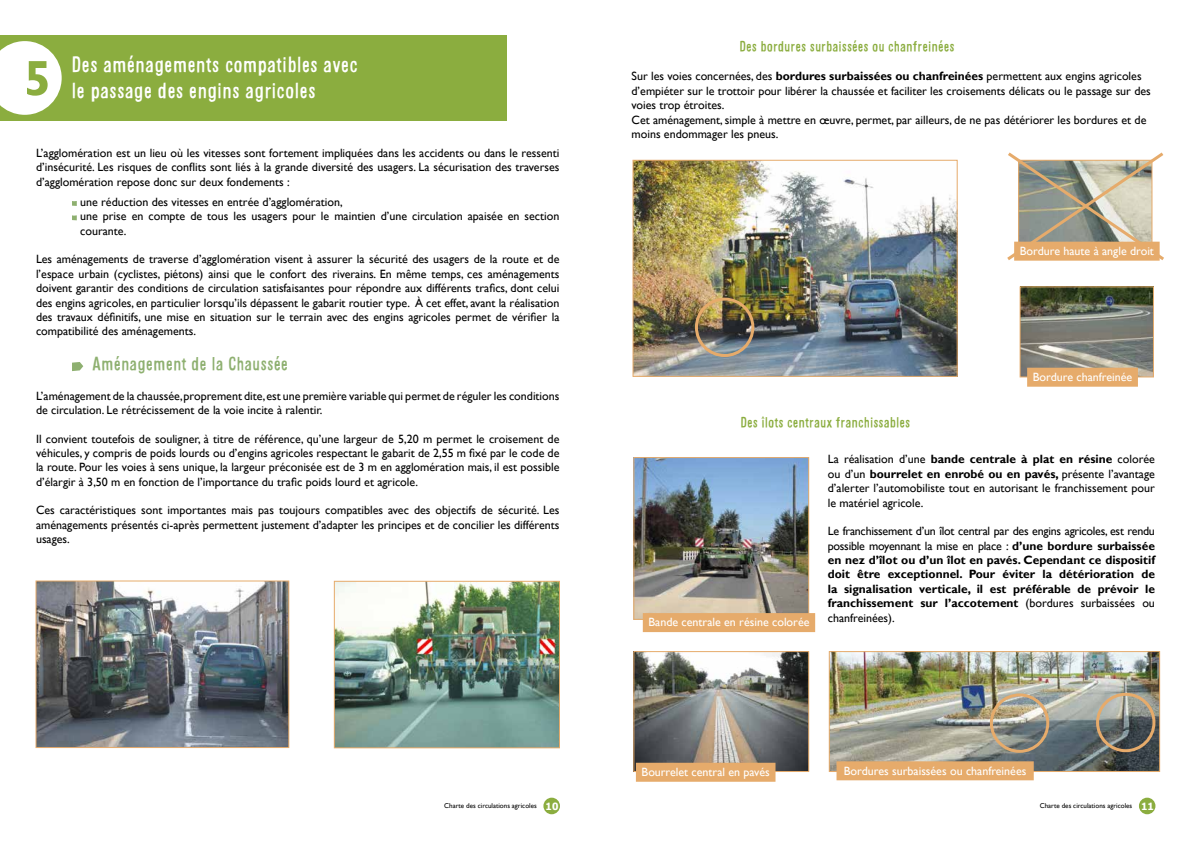
<style>
.page{position:relative;width:1191px;height:842px;background:#fff}
.page>*{position:absolute;margin:0;border:0;box-sizing:border-box;transform-origin:0 0}
.t1{font:700 50px "Gill Sans";color:#8bad3f}
.t2{font:21px "Alsina Ultrajada";color:#fff}
.t3{font:18px "Alsina Ultrajada";color:#8eb070}
.t4{font:14px "Alsina Ultrajada";color:#8bad3f}
.t5{font:12px/14.4px "Gill Sans";color:#000;text-align:justify}
.t6{font:700 12px/14.4px "Gill Sans";color:#000;text-align:justify}
.t7{font:12px "Gill Sans";color:#fff}
.t8{font:7px "Gill Sans";color:#000}
.s1{font-weight:700}
.s2{font-weight:400}
.s3{font-family:"Tahoma";font-weight:700;font-size:10px;color:#fff}
</style>
<div class="page">
<div style="left:0;top:35px;width:506px;height:85px;background:#8bad3f"></div>
<div style="left:543px;top:798px;width:17px;height:16px;background:#8bad3f;border-radius:50%"></div>
<div style="left:1139px;top:798px;width:16px;height:16px;background:#8bad3f;border-radius:50%"></div>
<svg style="left:0;top:41px;width:62px;height:74px"></svg>
<svg style="left:72px;top:201px;width:5px;height:5px"></svg>
<svg style="left:72px;top:215px;width:5px;height:5px"></svg>
<svg style="left:72px;top:362px;width:11px;height:9px"></svg>
<img style="left:634px;top:162px;width:321px;height:213px">
<div style="left:632px;top:160px;width:325px;height:217px;border:1px solid #e6ab6b"></div>
<img style="left:1021px;top:288px;width:131px;height:87px">
<div style="left:1019px;top:286px;width:135px;height:91px;border:1px solid #e6ab6b"></div>
<div style="left:1027px;top:368px;width:111px;height:19px;background:#e6ab6b"></div>
<img style="left:830px;top:653px;width:328px;height:117px">
<div style="left:828px;top:651px;width:332px;height:121px;border:1px solid #e6ab6b"></div>
<div style="left:842px;top:766px;width:186px;height:17px;background:linear-gradient(to right,#f6e2cd,#f6e2cd)"></div>
<div style="left:836px;top:761px;width:197px;height:19px;background:#e6ab6b"></div>
<img style="left:38px;top:582px;width:249px;height:164px">
<div style="left:36px;top:580px;width:253px;height:168px;border:1px solid #e6ab6b"></div>
<img style="left:336px;top:583px;width:222px;height:163px">
<div style="left:334px;top:581px;width:226px;height:167px;border:1px solid #e6ab6b"></div>
<img style="left:635px;top:653px;width:172px;height:117px">
<div style="left:633px;top:651px;width:176px;height:121px;border:1px solid #e6ab6b"></div>
<img style="left:635px;top:459px;width:172px;height:159px">
<div style="left:633px;top:457px;width:176px;height:163px;border:1px solid #e6ab6b"></div>
<div style="left:643px;top:613px;width:172px;height:19px;background:#e6ab6b"></div>
<div style="left:636px;top:763px;width:139px;height:19px;background:#e6ab6b"></div>
<div style="left:990px;top:693px;width:59px;height:60px;border:3px solid #e6ab6b;border-radius:50%"></div>
<div style="left:695px;top:298px;width:59px;height:59px;border:3px solid #e6ab6b;border-radius:50%"></div>
<div style="left:1096px;top:693px;width:59px;height:59px;border:3px solid #e6ab6b;border-radius:50%"></div>
<svg style="left:1007px;top:152px;width:157px;height:109px"></svg>
<div style="left:1014px;top:242px;width:145px;height:19px;background:#e6ab6b"></div>
<h1 class="t1" style="left:24px;top:48px;width:29px">5</h1>
<h2 class="t2" style="left:72px;top:50px;width:288px">Des aménagements compatibles avec</h2>
<h2 class="t2" style="left:72px;top:75px;width:246px">le passage des engins agricoles</h2>
<p class="t5" style="left:36px;top:146px;width:525px">L’agglomération est un lieu où les vitesses sont fortement impliquées dans les accidents ou dans le ressenti d’insécurité. Les risques de conflits sont liés à la grande diversité des usagers. La sécurisation des traverses d’agglomération repose donc sur deux fondements :</p>
<p class="t5" style="left:80px;top:195px;width:481px;text-align:left">une réduction des vitesses en entrée d’agglomération,<br>une prise en compte de tous les usagers pour le maintien d’une circulation apaisée en section courante.</p>
<p class="t5" style="left:36px;top:252px;width:525px">Les aménagements de traverse d’agglomération visent à assurer la sécurité des usagers de la route et de l’espace urbain (cyclistes, piétons) ainsi que le confort des riverains. En même temps, ces aménagements doivent garantir des conditions de circulation satisfaisantes pour répondre aux différents trafics, dont celui des engins agricoles, en particulier lorsqu’ils dépassent le gabarit routier type. à cet effet, avant la réalisation des travaux définitifs, une mise en situation sur le terrain avec des engins agricoles permet de vérifier la compatibilité des aménagements.</p>
<h3 class="t3" style="left:92px;top:351px;width:197px">Aménagement de la Chaussée</h3>
<p class="t5" style="left:36px;top:389px;width:525px">L’aménagement de la chaussée, proprement dite, est une première variable qui permet de réguler les conditions de circulation. Le rétrécissement de la voie incite à ralentir.</p>
<p class="t5" style="left:36px;top:432px;width:525px">Il convient toutefois de souligner, à titre de référence, qu’une largeur de 5,20 m permet le croisement de véhicules, y compris de poids lourds ou d’engins agricoles respectant le gabarit de 2,55 m fixé par le code de la route. Pour les voies à sens unique, la largeur préconisée est de 3 m en agglomération mais, il est possible d’élargir à 3,50 m en fonction de l’importance du trafic poids lourd et agricole.</p>
<p class="t5" style="left:36px;top:503px;width:525px">Ces caractéristiques sont importantes mais pas toujours compatibles avec des objectifs de sécurité. Les aménagements présentés ci-après permettent justement d’adapter les principes et de concilier les différents usages.</p>
<p class="t4" style="left:631px;top:36px;width:30px">D</p>
<p class="t4" style="left:746px;top:36px;width:210px">es bordures surbaissées ou chanfreinées</p>
<p class="t5" style="left:631px;top:69px;width:521px;text-align:left">Sur les voies concernées, des <span class="s1">bordures surbaissées ou chanfreinées</span> permettent aux engins agricoles d’empiéter sur le trottoir pour libérer la chaussée et faciliter les croisements délicats ou le passage sur des voies trop étroites.<br>Cet aménagement, simple à mettre en œuvre, permet, par ailleurs, de ne pas détériorer les bordures et de moins endommager les pneus.</p>
<p class="t7" style="left:1019px;top:244px;width:136px">Bordure haute à angle droit</p>
<p class="t4" style="left:632px;top:412px;width:30px">D</p>
<p class="t4" style="left:747px;top:412px;width:165px">es îlots centraux franchissables</p>
<p class="t7" style="left:1032px;top:370px;width:101px">Bordure chanfreinée</p>
<p class="t7" style="left:648px;top:615px;width:162px">Bande centrale en résine colorée</p>
<p class="t5" style="left:827px;top:452px;width:329px">La réalisation d’une <span class="s1">bande centrale à plat en résine</span> colorée ou d’un <span class="s1">bourrelet en enrobé ou en pavés,</span> présente l’avantage d’alerter l’automobiliste tout en autorisant le franchissement pour le matériel agricole.</p>
<p class="t6" style="left:827px;top:524px;width:329px"><span class="s2">Le franchissement d’un îlot central par des engins agricoles, est rendu possible moyennant la mise en place :</span> d’une bordure surbaissée en nez d’îlot ou d’un îlot en pavés. Cependant ce dispositif doit être exceptionnel. Pour éviter la détérioration de la signalisation verticale, il est préférable de prévoir le franchissement sur l’accotement <span class="s2">(bordures surbaissées ou chanfreinées).</span></p>
<p class="t7" style="left:641px;top:765px;width:130px">Bourrelet central en pavés</p>
<p class="t7" style="left:844px;top:764px;width:184px">Bordures surbaissées ou chanfreinées</p>
<p class="t8" style="left:444px;top:802px;width:116px">Charte des circulations agricoles <span class="s3">10</span></p>
<p class="t8" style="left:1039px;top:802px;width:116px">Charte des circulations agricoles <span class="s3">11</span></p>
</div>
